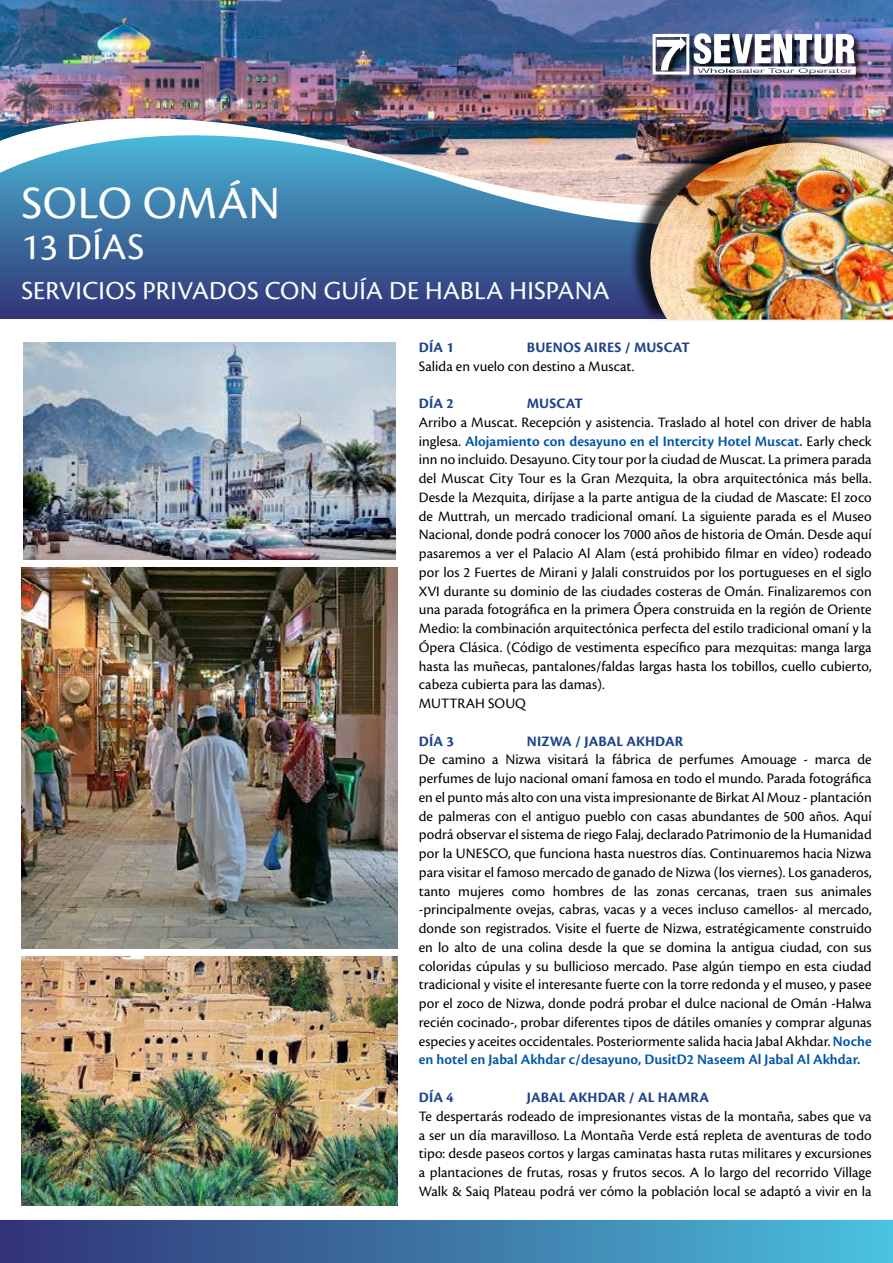
<style>
.page{position:relative;width:893px;height:1263px;background:#fff}
.page>*{position:absolute;margin:0;border:0;box-sizing:border-box;transform-origin:0 0}
.t1{font:48px "Cronos Pro";letter-spacing:.01em;color:#fff}
.t2{font:39px "Cronos Pro";letter-spacing:.015em;color:#fff}
.t3{font:27px "Cronos Pro";letter-spacing:.01em;color:#fff}
.t4{font:15px/18.8px "Cronos Pro";color:#000;text-align:justify}
.t5{font:700 15px "Cronos Pro";letter-spacing:.005em;color:#20438b}
.s1{font-weight:600;color:#0055a7}
</style>
<div class="page">
<div style="left:0;top:125px;width:893px;height:194px;background:#333c7f"></div>
<svg style="left:0;top:208px;width:629px;height:86px;background:#3b6498"></svg>
<img style="left:0;top:0;width:893px;height:208px">
<div style="left:0;top:1220px;width:893px;height:43px;background:linear-gradient(to right,#313174,#4bbfdd)"></div>
<img style="left:23px;top:342px;width:373px;height:217px">
<img style="left:21px;top:957px;width:377px;height:248px">
<div style="left:653px;top:34px;width:211px;height:49px;background:#000;opacity:.77"></div>
<div style="left:653px;top:34px;width:36px;height:41px;border:3px solid #fff"></div>
<svg style="left:657px;top:37px;width:29px;height:33px"></svg>
<img style="left:694px;top:33px;width:162px;height:42px">
<img style="left:21px;top:568px;width:377px;height:380px">
<div style="left:629px;top:129px;width:264px;height:193px;background:#000;opacity:.75"></div>
<img style="left:650px;top:142px;width:243px;height:178px">
<h1 class="t1" style="left:21px;top:176px;width:260px">solo omÁn</h1>
<h2 class="t2" style="left:21px;top:224px;width:124px">13 días</h2>
<h3 class="t3" style="left:21px;top:275px;width:590px">servicios privados con guía de habla hispana</h3>
<p class="t5" style="left:419px;top:339px;width:36px">DíA 1</p>
<p class="t5" style="left:527px;top:339px;width:165px">BUENOS AIRES / MUSCAT</p>
<p class="t4" style="left:419px;top:357px;width:217px">Salida en vuelo con destino a Muscat.</p>
<p class="t5" style="left:419px;top:395px;width:36px">DíA 2</p>
<p class="t5" style="left:527px;top:395px;width:58px">MUSCAT</p>
<p class="t4" style="left:419px;top:413px;width:454px;text-align:left">Arribo a Muscat. Recepción y asistencia. Traslado al hotel con driver de habla inglesa. <span class="s1">Alojamiento con desayuno en el Intercity Hotel Muscat.</span> Early check inn no incluido. Desayuno. City tour por la ciudad de Muscat. La primera parada del Muscat City Tour es la Gran Mezquita, la obra arquitectónica más bella.<br>Desde la Mezquita, diríjase a la parte antigua de la ciudad de Mascate: El zoco de Muttrah, un mercado tradicional omaní. La siguiente parada es el Museo Nacional, donde podrá conocer los 7000 años de historia de Omán. Desde aquí pasaremos a ver el Palacio Al Alam (está prohibido filmar en vídeo) rodeado por los 2 Fuertes de Mirani y Jalali construidos por los portugueses en el siglo XVI durante su dominio de las ciudades costeras de Omán. Finalizaremos con una parada fotográfica en la primera Ópera construida en la región de Oriente Medio: la combinación arquitectónica perfecta del estilo tradicional omaní y la Ópera Clásica. (Código de vestimenta específico para mezquitas: manga larga hasta las muñecas, pantalones/faldas largas hasta los tobillos, cuello cubierto, cabeza cubierta para las damas).<br>MUTTRAH</p>
<p class="t4" style="left:488px;top:694px;width:39px">SOU Q</p>
<p class="t5" style="left:419px;top:732px;width:36px">DíA 3</p>
<p class="t5" style="left:527px;top:732px;width:158px">NIZWA / JABAL AKHDAR</p>
<p class="t4" style="left:419px;top:750px;width:454px">De camino a Nizwa visitará la fábrica de perfumes Amouage - marca de perfumes de lujo nacional omaní famosa en todo el mundo. Parada fotográfica en el punto más alto con una vista impresionante de Birkat Al Mouz - plantación de palmeras con el antiguo pueblo con casas abundantes de 500 años. Aquí podrá observar el sistema de riego Falaj, declarado Patrimonio de la Humanidad por la UNESCO</p>
<p class="t4" style="left:419px;top:844px;width:454px;text-indent:89px">, que funciona hasta nuestros días. Continuaremos hacia Nizwa para visitar el famoso mercado de ganado de Nizwa (los viernes). Los ganaderos, tanto mujeres como hombres de las zonas cercanas, traen sus animales -principalmente ovejas, cabras, vacas y a veces incluso camellos- al mercado, donde son registrados. Visite el fuerte de Nizwa, estratégicamente construido en lo alto de una colina desde la que se domina la antigua ciudad, con sus coloridas cúpulas y su bullicioso mercado. Pase algún tiempo en esta ciudad tradicional y visite el interesante fuerte con la torre redonda y el museo, y pasee por el zoco de Nizwa, donde podrá probar el dulce nacional de Omán -Halwa recién cocinado-, probar diferentes tipos de dátiles omaníes y comprar algunas especies y aceites occidentales. Posteriormente salida hacia Jabal Akhdar. <span class="s1">Noche en hotel en Jabal Akhdar c/desayuno, DusitD2 Naseem Al Jabal Al Akhdar.</span></p>
<p class="t5" style="left:419px;top:1089px;width:36px">DíA 4</p>
<p class="t5" style="left:527px;top:1089px;width:184px">JABAL AKHDAR / AL HAMRA</p>
<p class="t4" style="left:419px;top:1107px;width:454px">Te despertarás rodeado de impresionantes vistas de la montaña, sabes que va a ser un día maravilloso. La Montaña Verde está repleta de aventuras de todo tipo: desde paseos cortos y largas caminatas hasta rutas militares y excursiones a plantaciones de frutas, rosas y frutos secos. A lo largo del recorrido Village Walk &amp; Saiq Plateau podrá ver cómo la población local se adaptó a vivir en la</p>
</div>
